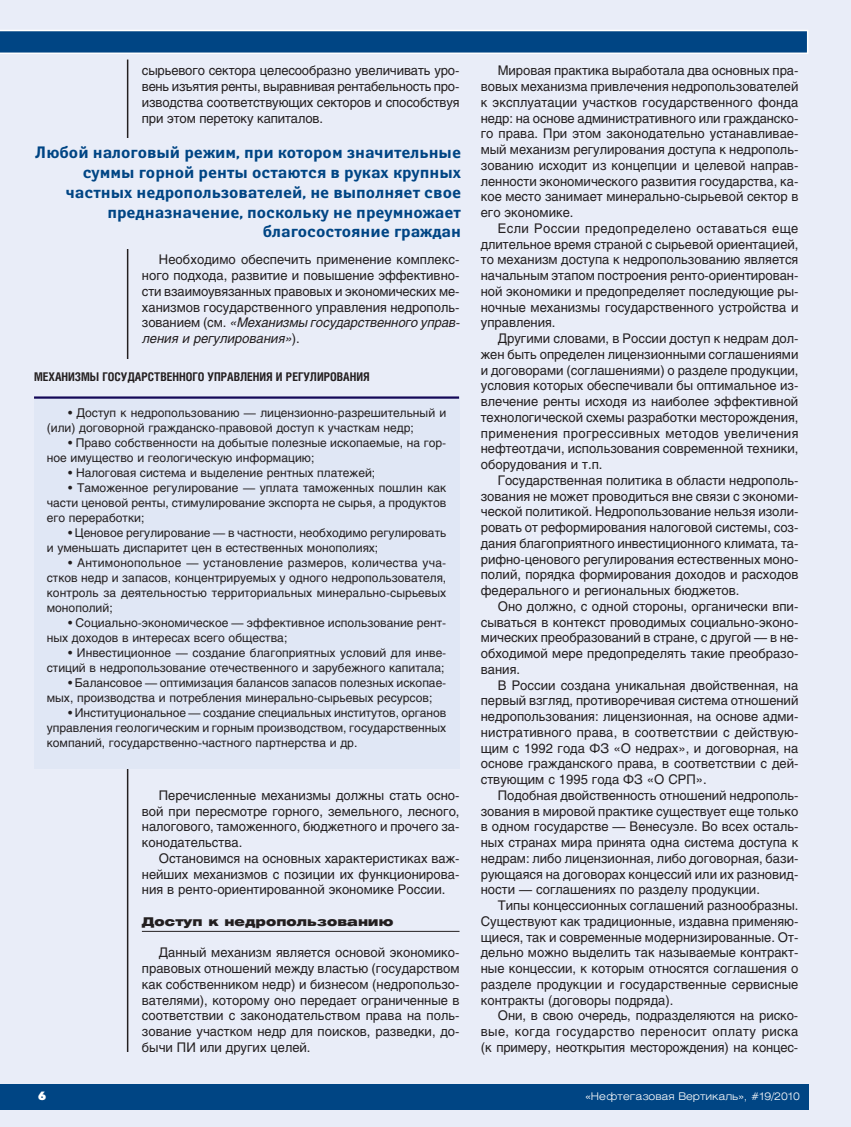
<style>
.page{position:relative;width:851px;height:1127px;background:#fff}
.page>*{position:absolute;margin:0;border:0;box-sizing:border-box;transform-origin:0 0}
.t1{font:700 16.5px/19.8px "Yanus C";color:#004584;text-align:right}
.t2{font:13.2px/15.8px "Helios";color:#231f20;text-align:justify}
.t3{font:12px/15px "Helios";color:#231f20}
.t4{font:700 12px "Helios Cond";color:#231f20}
.t5{font:900 12px "Helios Ext";letter-spacing:.005em;color:#231f20}
.t6{font:12px "Futura Futuris XC";color:#fff}
.t7{font:300 10.5px "Helios Ext";color:#fff}
.s1{font-style:italic}
</style>
<div class="page">
<div style="left:0;top:0;width:850px;height:1127px;background:#e9edf8"></div>
<hr style="left:142px;top:931px;width:317px;height:1px;background:#231f20">
<hr style="left:127px;top:60px;width:1px;height:992px;background:#231f20">
<div style="left:34px;top:397px;width:425px;height:371px;background:#e0e7f5"></div>
<div style="left:34px;top:359px;width:425px;height:38px;background:#e9edf8"></div>
<hr style="left:34px;top:396px;width:425px;height:3px;background:#140858">
<div style="left:34px;top:138px;width:427px;height:111px;background:#e9edf8"></div>
<div style="left:0;top:1084px;width:808px;height:26px;background:#004584"></div>
<svg style="left:0;top:30px;width:808px;height:24px;background:#1d5a92"></svg>
<p class="t2" style="left:142px;top:64px;width:319px">сырьевого сектора целесообразно увеличивать уро&shy;вень изъятия ренты, выравнивая рентабельность про&shy;изводства соответствующих секторов и способствуя при этом перетоку капиталов.</p>
<p class="t1" style="left:36px;top:144px;width:427px">Любой налоговый режим, при котором значительные суммы горной ренты остаются в руках крупных частных недропользователей, не выполняет свое предназначение, поскольку не преумножает благосостояние граждан</p>
<p class="t2" style="left:142px;top:253px;width:321px;text-align:left;text-indent:17px">Необходимо обеспечить применение комплекс&shy;ного подхода, развитие и повышение эффективно&shy;сти взаимоувязанных правовых и экономических ме&shy;ханизмов государственного управления недрополь&shy;з о в а н и е м ( с м . <span class="s1">«Механизмы государственного управ&shy;ления и регулирования»</span>) .</p>
<p class="t4" style="left:34px;top:373px;width:337px">МЕХАНИЗМЫ ГОСУДАРСТВЕННОГО УПРАВЛЕНИЯ И РЕГУЛИРОВАНИЯ</p>
<p class="t3" style="left:47px;top:406px;width:401px;text-indent:21px">• Доступ к недропользованию — лицензионно-разрешительный и (или) договорной гражданско-правовой доступ к участкам недр;</p>
<p class="t3" style="left:47px;top:436px;width:401px;text-indent:21px">• Право собственности на добытые полезные ископаемые, на гор&shy;ное имущество и геологическую информацию;</p>
<p class="t3" style="left:68px;top:466px;width:308px">• Налоговая система и выделение рентных платежей;</p>
<p class="t3" style="left:47px;top:481px;width:401px;text-align:justify;text-indent:21px">• Таможенное регулирование — уплата таможенных пошлин как части ценовой ренты, стимулирование экспорта не сырья, а продуктов его переработки;</p>
<p class="t3" style="left:47px;top:526px;width:401px;text-indent:21px">• Ценовое регулирование — в частности, необходимо регулировать и уменьшать диспаритет цен в естественных монополиях;</p>
<p class="t3" style="left:47px;top:556px;width:401px;text-align:justify;text-indent:21px">• Антимонопольное — установление размеров, количества уча&shy;стков недр и запасов, концентрируемых у одного недропользователя, контроль за деятельностью территориальных минерально-сырьевых монополий;</p>
<p class="t3" style="left:47px;top:616px;width:401px;text-indent:21px">• Социально-экономическое — эффективное использование рент&shy;ных доходов в интересах всего общества;</p>
<p class="t3" style="left:47px;top:646px;width:401px;text-align:right">• Инвестиционное — создание благоприятных условий для инве&shy;стиций в недропользование отечественного и зарубежного капитала;</p>
<p class="t3" style="left:47px;top:676px;width:401px;text-indent:21px">• Балансовое — оптимизация балансов запасов полезных ископае&shy;мых, производства и потребления минерально-сырьевых ресурсов;</p>
<p class="t3" style="left:47px;top:706px;width:401px;text-align:justify;text-indent:21px">• Институциональное — создание специальных институтов, органов управления геологическим и горным производством, государственных компаний, государственно-частного партнерства и др.</p>
<p class="t2" style="left:142px;top:789px;width:319px;text-indent:17px">Перечисленные механизмы должны стать осно&shy;вой при пересмотре горного, земельного, лесного, налогового, таможенного, бюджетного и прочего за&shy;конодательства.</p>
<p class="t2" style="left:142px;top:852px;width:319px;text-indent:17px">Остановимся на основных характеристиках важ&shy;нейших механизмов с позиции их функционирова&shy;ния в ренто-ориентированной экономике России.</p>
<p class="t5" style="left:142px;top:917px;width:253px">Доступ к недропользованию</p>
<p class="t2" style="left:142px;top:946px;width:319px;text-indent:17px">Данный механизм является основой экономико&shy;правовых отношений между властью (государством как собственником недр) и бизнесом (недропользо&shy;вателями), которому оно передает ограниченные в соответствии с законодательством права на поль&shy;зование участком недр для поисков, разведки, до&shy;бычи ПИ или других целей.</p>
<p class="t2" style="left:480px;top:64px;width:319px;text-indent:17px">Мировая практика выработала два основных пра&shy;вовых механизма привлечения недропользователей к эксплуатации участков государственного фонда недр: на основе административного или гражданско&shy;го права. При этом законодательно устанавливае&shy;мый механизм регулирования доступа к недрополь&shy;зованию исходит из концепции и целевой направ&shy;ленности экономического развития государства, ка&shy;кое место занимает минерально-сырьевой сектор в его экономике.</p>
<p class="t2" style="left:480px;top:222px;width:319px;text-indent:17px">Если России предопределено оставаться еще длительное время страной с сырьевой ориентацией, то механизм доступа к недропользованию является начальным этапом построения ренто-ориентирован&shy;ной экономики и предопределяет последующие ры&shy;ночные механизмы государственного устройства и управления.</p>
<p class="t2" style="left:480px;top:332px;width:319px;text-indent:17px">Другими словами, в России доступ к недрам дол&shy;жен быть определен лицензионными соглашениями и договорами (соглашениями) о разделе продукции, условия которых обеспечивали бы оптимальное из&shy;влечение ренты исходя из наиболее эффективной технологической схемы разработки месторождения, применения прогрессивных методов увеличения нефтеотдачи, использования современной техники, оборудования и т.п.</p>
<p class="t2" style="left:480px;top:474px;width:319px;text-indent:17px">Государственная политика в области недрополь&shy;зования не может проводиться вне связи с экономи&shy;ческой политикой. Недропользование нельзя изоли&shy;ровать от реформирования налоговой системы, соз&shy;дания благоприятного инвестиционного климата, та&shy;рифно-ценового регулирования естественных моно&shy;полий, порядка формирования доходов и расходов федерального и региональных бюджетов.</p>
<p class="t2" style="left:480px;top:600px;width:319px;text-indent:17px">Оно должно, с одной стороны, органически впи&shy;сываться в контекст проводимых социально-эконо&shy;мических преобразований в стране, с другой — в не&shy;обходимой мере предопределять такие преобразо&shy;вания.</p>
<p class="t2" style="left:480px;top:678px;width:319px;text-indent:17px">В России создана уникальная двойственная, на первый взгляд, противоречивая система отношений недропользования: лицензионная, на основе адми&shy;нистративного права, в соответствии с действую&shy;щим с 1992 года ФЗ «О недрах», и договорная, на основе гражданского права, в соответствии с дей&shy;ствующим с 1995 года ФЗ «О СРП».</p>
<p class="t2" style="left:480px;top:789px;width:319px;text-indent:17px">Подобная двойственность отношений недрополь&shy;зования в мировой практике существует еще только в одном государстве — Венесуэле. Во всех осталь&shy;ных странах мира принята одна система доступа к недрам: либо лицензионная, либо договорная, бази&shy;рующаяся на договорах концессий или их разновид&shy;ности — соглашениях по разделу продукции.</p>
<p class="t2" style="left:480px;top:899px;width:319px;text-indent:17px">Типы концессионных соглашений разнообразны.<br>Существуют как традиционные, издавна применяю&shy;щиеся, так и современные модернизированные. От&shy;дельно можно выделить так называемые контракт&shy;ные концессии, к которым относятся соглашения о разделе продукции и государственные сервисные контракты (договоры подряда).</p>
<p class="t2" style="left:480px;top:1009px;width:319px;text-indent:17px">Они, в свою очередь, подразделяются на риско&shy;вые, когда государство переносит оплату риска (к примеру, неоткрытия месторождения) на концес-</p>
<p class="t6" style="left:38px;top:1091px;width:10px">6</p>
<p class="t7" style="left:585px;top:1092px;width:216px">«Нефтегазовая Вертикаль», #19/2010</p>
</div>
